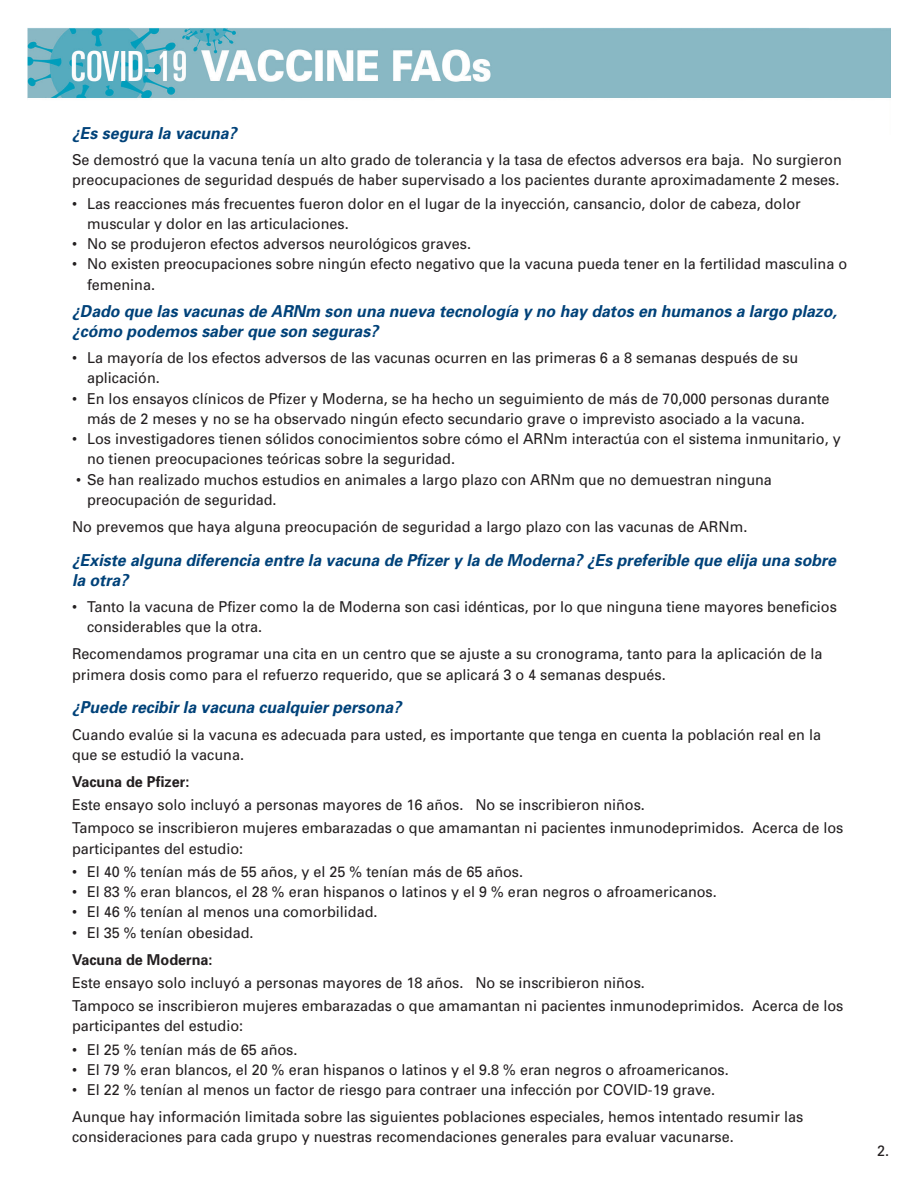
<style>
.page{position:relative;width:918px;height:1188px;background:#fff}
.page>*{position:absolute;margin:0;border:0;box-sizing:border-box;transform-origin:0 0}
.question{font:italic 700 16.5px/20.2px "Univers";color:#004279;scale:.96 1}
.bullet{font:15px/20.2px "Univers";color:#231f20;scale:.96 1}
.answer{font:15px/20.2px "Univers";color:#231f20;scale:.96 1}
.answer-2{font:700 15px "Univers";color:#231f20;scale:.96 1}
</style>
<div class="page">
<img style="left:27px;top:28px;width:864px;height:70px">
<p class="question" style="left:72px;top:122px;width:173px">¿Es segura la vacuna?</p>
<p class="answer" style="left:72px;top:149px;width:803px">Se demostró que la vacuna tenía un alto grado de tolerancia y la tasa de efectos adversos era baja. No surgieron preocupaciones de seguridad después de haber supervisado a los pacientes durante aproximadamente 2 meses.</p>
<p class="bullet" style="left:87px;top:193px;width:745px;text-indent:-15px">• Las reacciones más frecuentes fueron dolor en el lugar de la inyección, cansancio, dolor de cabeza, dolor muscular y dolor en las articulaciones.</p>
<p class="bullet" style="left:72px;top:233px;width:417px">• No se produjeron efectos adversos neurológicos graves.</p>
<p class="bullet" style="left:87px;top:254px;width:793px;text-indent:-15px">• No existen preocupaciones sobre ningún efecto negativo que la vacuna pueda tener en la fertilidad masculina o femenina.</p>
<p class="question" style="left:72px;top:300px;width:798px">¿Dado que las vacunas de ARNm son una nueva tecnología y no hay datos en humanos a largo plazo, ¿cómo podemos saber que son seguras?</p>
<p class="bullet" style="left:87px;top:347px;width:743px;text-indent:-15px">• La mayoría de los efectos adversos de las vacunas ocurren en las primeras 6 a 8 semanas después de su aplicación.</p>
<p class="bullet" style="left:87px;top:388px;width:775px;text-indent:-15px">• En los ensayos clínicos de Pfizer y Moderna, se ha hecho un seguimiento de más de 70,000 personas durante más de 2 meses y no se ha observado ningún efecto secundario grave o imprevisto asociado a la vacuna.</p>
<p class="bullet" style="left:87px;top:428px;width:787px;text-indent:-15px">• Los investigadores tienen sólidos conocimientos sobre cómo el ARNm interactúa con el sistema inmunitario, y no tienen preocupaciones teóricas sobre la seguridad.</p>
<p class="bullet" style="left:87px;top:469px;width:715px;text-indent:-11px">• Se han realizado muchos estudios en animales a largo plazo con ARNm que no demuestran ninguna preocupación de seguridad.</p>
<p class="answer" style="left:72px;top:516px;width:705px">No prevemos que haya alguna preocupación de seguridad a largo plazo con las vacunas de ARNm.</p>
<p class="question" style="left:72px;top:549px;width:797px">¿Existe alguna diferencia entre la vacuna de Pfizer y la de Moderna? ¿Es preferible que elija una sobre la otra?</p>
<p class="bullet" style="left:87px;top:596px;width:783px;text-indent:-15px">• Tanto la vacuna de Pfizer como la de Moderna son casi idénticas, por lo que ninguna tiene mayores beneficios considerables que la otra.</p>
<p class="answer" style="left:72px;top:644px;width:783px">Recomendamos programar una cita en un centro que se ajuste a su cronograma, tanto para la aplicación de la primera dosis como para el refuerzo requerido, que se aplicará 3 o 4 semanas después.</p>
<p class="question" style="left:72px;top:697px;width:344px">¿Puede recibir la vacuna cualquier persona?</p>
<p class="answer" style="left:72px;top:724px;width:782px">Cuando evalúe si la vacuna es adecuada para usted, es importante que tenga en cuenta la población real en la que se estudió la vacuna.</p>
<p class="answer-2" style="left:72px;top:772px;width:124px">Vacuna de Pfizer:</p>
<p class="answer" style="left:72px;top:794px;width:598px">Este ensayo solo incluyó a personas mayores de 16 años. No se inscribieron niños.</p>
<p class="answer" style="left:72px;top:818px;width:805px">Tampoco se inscribieron mujeres embarazadas o que amamantan ni pacientes inmunodeprimidos. Acerca de los participantes del estudio:</p>
<p class="bullet" style="left:72px;top:861px;width:471px">• El 40 % tenían más de 55 años, y el 25 % tenían más de 65 años.</p>
<p class="bullet" style="left:72px;top:881px;width:673px">• El 83 % eran blancos, el 28 % eran hispanos o latinos y el 9 % eran negros o afroamericanos.</p>
<p class="bullet" style="left:72px;top:902px;width:320px">• El 46 % tenían al menos una comorbilidad.</p>
<p class="bullet" style="left:72px;top:922px;width:191px">• El 35 % tenían obesidad.</p>
<p class="answer-2" style="left:72px;top:950px;width:148px">Vacuna de Moderna:</p>
<p class="answer" style="left:72px;top:972px;width:598px">Este ensayo solo incluyó a personas mayores de 18 años. No se inscribieron niños.</p>
<p class="answer" style="left:72px;top:995px;width:805px">Tampoco se inscribieron mujeres embarazadas o que amamantan ni pacientes inmunodeprimidos. Acerca de los participantes del estudio:</p>
<p class="bullet" style="left:72px;top:1039px;width:236px">• El 25 % tenían más de 65 años.</p>
<p class="bullet" style="left:72px;top:1059px;width:686px">• El 79 % eran blancos, el 20 % eran hispanos o latinos y el 9.8 % eran negros o afroamericanos.</p>
<p class="bullet" style="left:72px;top:1079px;width:671px">• El 22 % tenían al menos un factor de riesgo para contraer una infección por COVID-19 grave.</p>
<p class="answer" style="left:72px;top:1106px;width:763px">Aunque hay información limitada sobre las siguientes poblaciones especiales, hemos intentado resumir las consideraciones para cada grupo y nuestras recomendaciones generales para evaluar vacunarse.</p>
<p class="bullet" style="left:877px;top:1141px;width:14px">2.</p>
</div>
